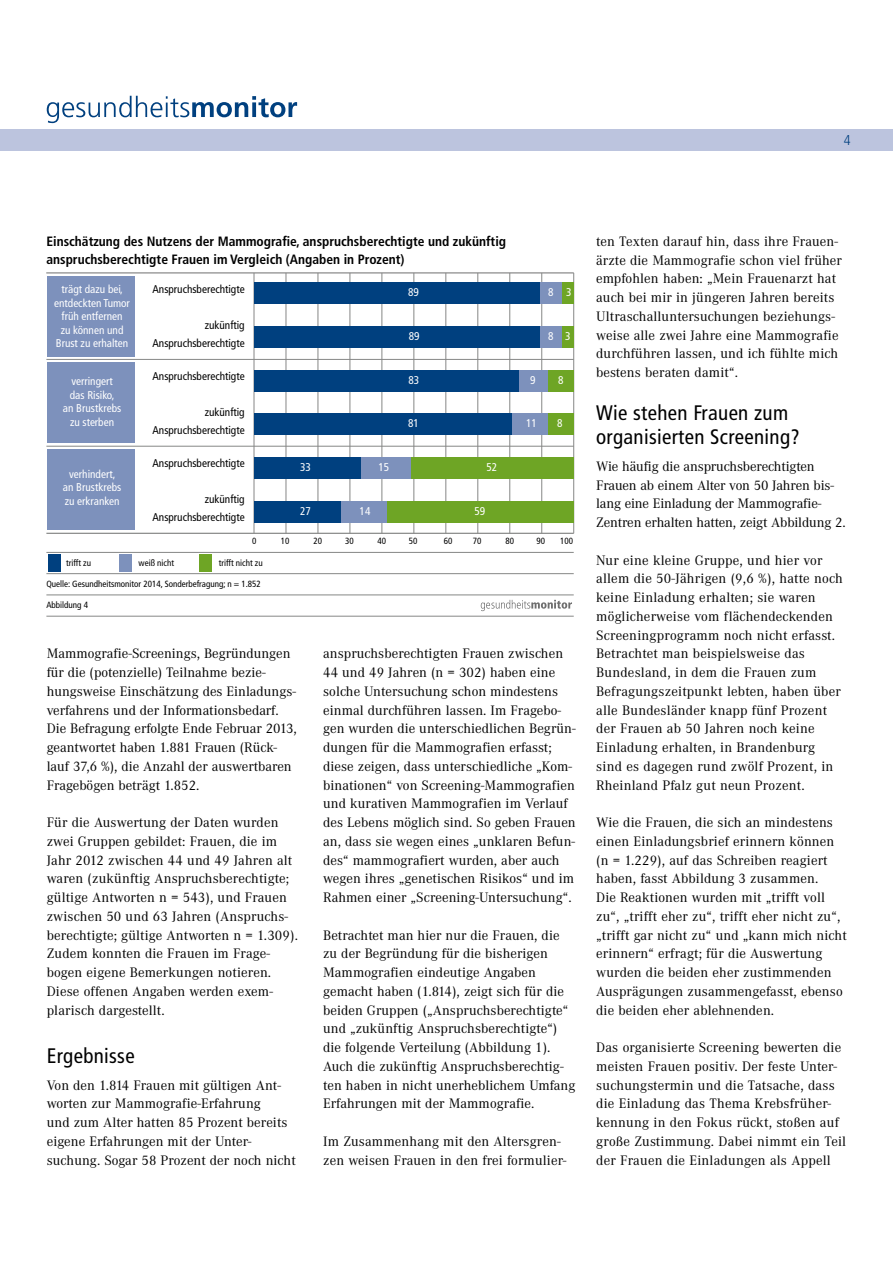
<style>
.page{position:relative;width:893px;height:1263px;background:#fff}
.page>*{position:absolute;margin:0;border:0;box-sizing:border-box;transform-origin:0 0}
.t1{font:condensed 21px/24px "Frutiger LT Pro";letter-spacing:.015em;color:#000}
.t2{font:14.25px/18.8px "Corporate A";letter-spacing:.005em;color:#000}
.t3{font:300 condensed 14.25px "Frutiger LT Pro";color:#00407f}
.t4{font:700 condensed 13.5px/18px "Frutiger LT Pro";color:#000}
.t5{font:condensed 11.25px/13.5px "Frutiger LT Pro";color:#fff;text-align:center}
.t6{font:condensed 11.25px/18px "Frutiger LT Pro";color:#000;text-align:right}
.t7{font:condensed 9px "Frutiger LT Pro";color:#000}
</style>
<div class="page">
<div style="left:0;top:130px;width:893px;height:21px;background:#bcc4de"></div>
<svg style="left:47px;top:96px;width:250px;height:27px"></svg>
<div style="left:47px;top:276px;width:88px;height:80px;background:#7d91bc"></div>
<div style="left:47px;top:362px;width:88px;height:81px;background:#7d91bc"></div>
<div style="left:47px;top:449px;width:88px;height:80px;background:#7d91bc"></div>
<hr style="left:46px;top:272px;width:528px;height:2px;background:#868786">
<hr style="left:46px;top:533px;width:528px;height:1px;background:#868786">
<hr style="left:46px;top:595px;width:528px;height:1px;background:#868786">
<hr style="left:46px;top:616px;width:528px;height:1px;background:#868786">
<svg style="left:481px;top:600px;width:91px;height:11px"></svg>
<hr style="left:46px;top:359px;width:528px;height:1px;background:#868786">
<hr style="left:46px;top:446px;width:528px;height:1px;background:#868786">
<hr style="left:46px;top:552px;width:528px;height:1px;background:#868786">
<div style="left:119px;top:555px;width:13px;height:17px;background:#7d91bc"></div>
<div style="left:199px;top:555px;width:13px;height:17px;background:#6ea525"></div>
<div style="left:48px;top:555px;width:13px;height:17px;background:#00407f"></div>
<hr style="left:46px;top:573px;width:528px;height:1px;background:#868786">
<hr style="left:286px;top:273px;width:1px;height:260px;background:#868786">
<hr style="left:318px;top:273px;width:1px;height:260px;background:#868786">
<hr style="left:350px;top:273px;width:1px;height:260px;background:#868786">
<hr style="left:382px;top:273px;width:1px;height:260px;background:#868786">
<hr style="left:413px;top:273px;width:1px;height:260px;background:#868786">
<hr style="left:445px;top:273px;width:1px;height:260px;background:#868786">
<hr style="left:477px;top:273px;width:1px;height:260px;background:#868786">
<hr style="left:509px;top:273px;width:1px;height:260px;background:#868786">
<hr style="left:573px;top:273px;width:1px;height:260px;background:#868786">
<hr style="left:541px;top:273px;width:1px;height:260px;background:#868786">
<hr style="left:254px;top:273px;width:1px;height:260px;background:#868786">
<div style="left:540px;top:283px;width:22px;height:21px;background:#7d91bc"></div>
<div style="left:562px;top:283px;width:11px;height:21px;background:#6ea525"></div>
<div style="left:254px;top:283px;width:286px;height:21px;background:#00407f"></div>
<div style="left:540px;top:326px;width:22px;height:21px;background:#7d91bc"></div>
<div style="left:562px;top:326px;width:11px;height:21px;background:#6ea525"></div>
<div style="left:254px;top:326px;width:286px;height:21px;background:#00407f"></div>
<div style="left:547px;top:370px;width:26px;height:21px;background:#6ea525"></div>
<div style="left:517px;top:370px;width:31px;height:21px;background:#7d91bc"></div>
<div style="left:254px;top:370px;width:265px;height:21px;background:#00407f"></div>
<div style="left:510px;top:414px;width:39px;height:21px;background:#7d91bc"></div>
<div style="left:548px;top:414px;width:25px;height:21px;background:#6ea525"></div>
<div style="left:254px;top:414px;width:258px;height:21px;background:#00407f"></div>
<div style="left:410px;top:457px;width:163px;height:22px;background:#6ea525"></div>
<div style="left:360px;top:457px;width:50px;height:22px;background:#7d91bc"></div>
<div style="left:254px;top:457px;width:107px;height:22px;background:#00407f"></div>
<div style="left:340px;top:501px;width:48px;height:21px;background:#7d91bc"></div>
<div style="left:387px;top:501px;width:186px;height:21px;background:#6ea525"></div>
<div style="left:254px;top:501px;width:87px;height:21px;background:#00407f"></div>
<p class="t3" style="left:844px;top:135px;width:8px">4</p>
<p class="t4" style="left:46px;top:234px;width:461px">Einschätzung des Nutzens der Mammografie, anspruchsberechtigte und zukünftig anspruchsberechtigte Frauen im Vergleich (Angaben in Prozent)</p>
<p class="t6" style="left:152px;top:281px;width:94px">Anspruchsberechtigte</p>
<p class="t6" style="left:152px;top:317px;width:94px">zukünftig<br>Anspruchsberechtigte</p>
<p class="t5" style="left:54px;top:284px;width:77px">trägt dazu bei, entdeckten Tumor früh entfernen<br>zu können und<br>Brust zu erhalten</p>
<p class="t5" style="left:408px;top:287px;width:12px">89</p>
<p class="t5" style="left:548px;top:287px;width:25px">8 3</p>
<p class="t5" style="left:409px;top:331px;width:12px">89</p>
<p class="t5" style="left:565px;top:331px;width:7px">3</p>
<p class="t5" style="left:409px;top:375px;width:12px">83</p>
<p class="t5" style="left:530px;top:375px;width:7px">9</p>
<p class="t5" style="left:558px;top:375px;width:7px">8</p>
<p class="t5" style="left:408px;top:418px;width:12px">81</p>
<p class="t5" style="left:526px;top:418px;width:12px">11</p>
<p class="t5" style="left:557px;top:418px;width:7px">8</p>
<p class="t5" style="left:548px;top:331px;width:7px">8</p>
<p class="t6" style="left:152px;top:368px;width:94px">Anspruchsberechtigte</p>
<p class="t6" style="left:152px;top:404px;width:94px">zukünftig<br>Anspruchsberechtigte</p>
<p class="t5" style="left:63px;top:376px;width:60px">verringert das Risiko,<br>an Brustkrebs zu sterben</p>
<p class="t5" style="left:63px;top:468px;width:60px">verhindert, an Brustkrebs zu erkranken</p>
<p class="t6" style="left:152px;top:456px;width:94px">Anspruchsberechtigte</p>
<p class="t6" style="left:152px;top:492px;width:94px">zukünftig<br>Anspruchsberechtigte</p>
<p class="t5" style="left:300px;top:462px;width:12px">33</p>
<p class="t5" style="left:378px;top:462px;width:12px">15</p>
<p class="t5" style="left:486px;top:462px;width:12px">52</p>
<p class="t5" style="left:300px;top:506px;width:12px">27</p>
<p class="t5" style="left:360px;top:506px;width:12px">14</p>
<p class="t5" style="left:474px;top:506px;width:12px">59</p>
<p class="t7" style="left:252px;top:537px;width:6px">0</p>
<p class="t7" style="left:281px;top:537px;width:10px">10</p>
<p class="t7" style="left:314px;top:537px;width:10px">20</p>
<p class="t7" style="left:345px;top:537px;width:10px">30</p>
<p class="t7" style="left:377px;top:537px;width:10px">40</p>
<p class="t7" style="left:409px;top:537px;width:10px">50</p>
<p class="t7" style="left:444px;top:537px;width:10px">60</p>
<p class="t7" style="left:473px;top:537px;width:10px">70</p>
<p class="t7" style="left:505px;top:537px;width:10px">80</p>
<p class="t7" style="left:536px;top:537px;width:10px">90</p>
<p class="t7" style="left:560px;top:537px;width:14px">100</p>
<p class="t7" style="left:66px;top:559px;width:26px">trifft zu</p>
<p class="t7" style="left:139px;top:559px;width:37px">weiß nicht</p>
<p class="t7" style="left:219px;top:559px;width:45px">trifft nicht zu</p>
<p class="t7" style="left:46px;top:581px;width:216px">Quelle: Gesundheitsmonitor 2014, Sonderbefragung; n = 1.852</p>
<p class="t7" style="left:46px;top:602px;width:43px">Abbildung 4</p>
<p class="t2" style="left:47px;top:646px;width:252px">Mammografie-Screenings, Begründungen für die (potenzielle) Teilnahme bezie&shy;hungsweise Einschätzung des Einladungs&shy;verfahrens und der Infor mationsbedarf.<br>Die Befragung erfolgte Ende Februar 2013, geantwortet haben 1.881 Frauen (Rück&shy;lauf 37,6 %), die Anzahl der auswertbaren Fragebögen beträgt 1.852.</p>
<p class="t2" style="left:47px;top:814px;width:253px">Für die Auswertung der Daten wurden zwei Gruppen gebildet: Frauen, die im Jahr 2012 zwischen 44 und 49 Jahren alt waren (zukünftig Anspruchsberechtigte; gültige Antworten n = 543), und Frauen zwischen 50 und 63 Jahren (Anspruchs&shy;berechtigte; gültige Antworten n = 1.309).<br>Zudem konnten die Frauen im Frage&shy;bogen eigene Bemerkungen notieren.<br>Diese offenen Angaben werden exem&shy;plarisch dargestellt.</p>
<h1 class="t1" style="left:47px;top:1046px;width:89px">Ergebnisse</h1>
<p class="t2" style="left:47px;top:1077px;width:250px">Von den 1.814 Frauen mit gültigen Ant&shy;worten zur Mammografie-Erfahrung<br>und zum Alter hatten 85 Prozent bereits eigene Erfahrungen mit der Unter&shy;suchung. Sogar 58 Prozent der noch nicht</p>
<p class="t2" style="left:323px;top:646px;width:254px">anspruchsberechtigten Frauen zwischen 44 und 49 Jahren (n = 302) haben eine solche Untersuchung schon mindestens einmal durchführen lassen. Im Fragebo&shy;gen wurden die unterschiedlichen Begrün&shy;dungen für die Mammografien erfasst; diese zeigen, dass unter schiedliche „Kom&shy;binationen“ von Screening-Mammografien und kurativen Mammografien im Verlauf des Lebens möglich sind. So geben Frauen an, dass sie wegen eines „unklaren Befun&shy;des“ mammo grafiert wurden, aber auch wegen ihres „genetischen Risikos“ und im Rahmen einer „Screening-Unter suchung“.</p>
<p class="t2" style="left:323px;top:927px;width:254px">Betrachtet man hier nur die Frauen, die zu der Begründung für die bisherigen Mammografien eindeutige Angaben gemacht haben (1.814), zeigt sich für die beiden Gruppen („Anspruchsberechtigte“ und „zukünftig Anspruchsberechtigte“) die folgende Verteilung (Abbildung 1).<br>Auch die zukünftig Anspruchsberechtig&shy;ten haben in nicht unerheblichem Umfang Erfahrungen mit der Mammografie.</p>
<p class="t2" style="left:323px;top:1133px;width:245px">Im Zusammenhang mit den Altersgren&shy;zen weisen Frauen in den frei formulier-</p>
<p class="t2" style="left:596px;top:233px;width:247px">ten Texten darauf hin, dass ihre Frauen&shy;ärzte die Mammografie schon viel früher empfohlen haben: „Mein Frauenarzt hat auch bei mir in jüngeren Jahren bereits Ultraschalluntersuchungen beziehungs&shy;weise alle zwei Jahre eine Mammografie durchführen lassen, und ich fühlte mich bestens beraten damit“.</p>
<h1 class="t1" style="left:596px;top:403px;width:205px">Wie stehen Frauen zum organisierten Screening?</h1>
<p class="t2" style="left:596px;top:458px;width:251px">Wie häufig die anspruchsberechtigten Frauen ab einem Alter von 50 Jahren bis&shy;lang eine Einladung der Mammografie-Zentren erhalten hatten, zeigt Abbildung 2.</p>
<p class="t2" style="left:596px;top:552px;width:248px">Nur eine kleine Gruppe, und hier vor allem die 50-Jährigen (9,6 %), hatte noch keine Einladung erhalten; sie waren möglicherweise vom flächendeckenden Screeningprogramm noch nicht erfasst.<br>Betrachtet man beispielsweise das Bundesland, in dem die Frauen zum Befragungszeitpunkt lebten, haben über alle Bundesländer knapp fünf Prozent der Frauen ab 50 Jahren noch keine Einladung erhalten, in Brandenburg sind es dagegen rund zwölf Prozent, in Rheinland Pfalz gut neun Prozent.</p>
<p class="t2" style="left:596px;top:814px;width:252px">Wie die Frauen, die sich an mindestens einen Einladungsbrief erinnern können (n = 1.229), auf das Schreiben reagiert haben, fasst Abbildung 3 zusammen.<br>Die Reaktionen wurden mit „trifft voll zu“, „trifft eher zu“, trifft eher nicht zu“, „trifft gar nicht zu“ und „kann mich nicht erinnern“ erfragt; für die Auswertung wurden die beiden eher zustimmenden Ausprägungen zusammengefasst, ebenso die beiden eher ablehnenden.</p>
<p class="t2" style="left:596px;top:1039px;width:251px">Das organisierte Screening bewerten die meisten Frauen positiv. Der feste Unter&shy;suchungstermin und die Tatsache, dass die Einladung das Thema Krebsfrüher&shy;kennung in den Fokus rückt, stoßen auf große Zustimmung. Dabei nimmt ein Teil der Frauen die Einladungen als Appell</p>
</div>
